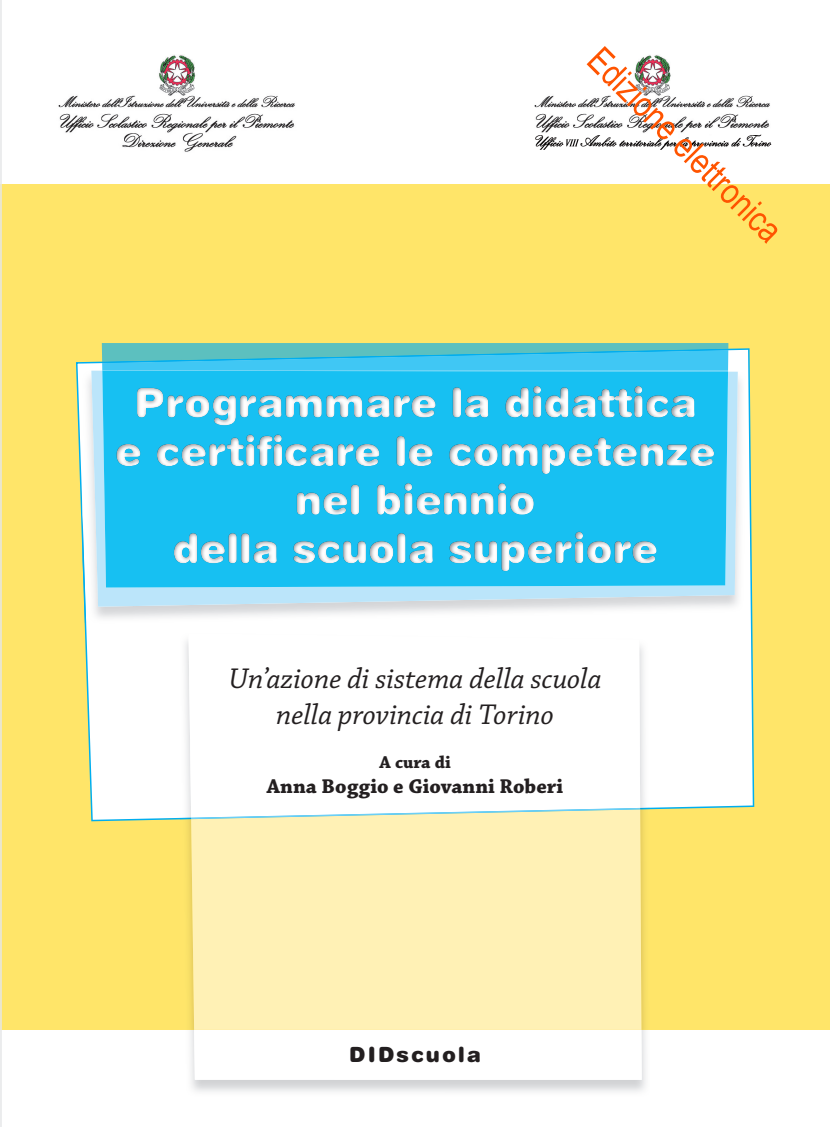
<style>
.page{position:relative;width:830px;height:1127px;background:#fff}
.page>*{position:absolute;margin:0;border:0;box-sizing:border-box;transform-origin:0 0}
.t1{font:36px "Arial Narrow";color:#ff5400}
.t2{font:italic 30px/36px "Chaparral Pro";color:#231f20;text-align:center}
.t3{font:700 21px "Chaparral Pro";color:#231f20}
.t4{font:900 21px "Helvetica Rounded LT Std";letter-spacing:.1em;color:#231f20}
.t5{font:700 18px "Chaparral Pro";color:#231f20}
</style>
<div class="page">
<div style="left:0;top:184px;width:829px;height:846px;background:#ffe569"></div>
<svg style="left:76px;top:348px;width:678px;height:473px;background:#f6f9ec"></svg>
<img style="left:83px;top:370px;width:50px;height:253px">
<img style="left:695px;top:370px;width:50px;height:253px">
<img style="left:133px;top:607px;width:562px;height:16px">
<img style="left:83px;top:515px;width:3px;height:108px">
<svg style="left:91px;top:371px;width:646px;height:236px;background:#c4e3f3"></svg>
<svg style="left:102px;top:343px;width:626px;height:27px;background:#49c2db"></svg>
<img style="left:102px;top:370px;width:625px;height:1px">
<div style="left:102px;top:371px;width:625px;height:216px;background:#17c0f2"></div>
<img style="left:180px;top:819px;width:469px;height:273px">
<img style="left:180px;top:633px;width:469px;height:175px">
<img style="left:180px;top:808px;width:469px;height:11px">
<svg style="left:194px;top:1030px;width:447px;height:50px"></svg>
<div style="left:191px;top:809px;width:450px;height:221px;background:#fff1b5"></div>
<div style="left:188px;top:633px;width:452px;height:184px;background:#fff"></div>
<svg style="left:191px;top:808px;width:449px;height:11px;background:#e6f1dd"></svg>
<img style="left:137px;top:386px;width:559px;height:39px">
<img style="left:116px;top:434px;width:599px;height:40px">
<img style="left:297px;top:483px;width:238px;height:32px">
<img style="left:174px;top:532px;width:482px;height:39px">
<hr style="left:0;top:0;width:2px;height:1127px;background:#e6e7e9">
<img style="left:58px;top:55px;width:237px;height:97px">
<img style="left:534px;top:55px;width:238px;height:95px">
<p class="t1" style="left:612px;top:35px;width:259px;rotate:45deg">Edizione elettronica</p>
<p class="t2" style="left:229px;top:662px;width:374px">Un’azione di sistema della scuola nella provincia di Torino</p>
<p class="t5" style="left:379px;top:751px;width:73px">A cura di</p>
<p class="t3" style="left:267px;top:774px;width:298px">Anna Boggio e Giovanni Roberi</p>
<p class="t4" style="left:349px;top:1041px;width:133px">DIDscuola</p>
</div>
